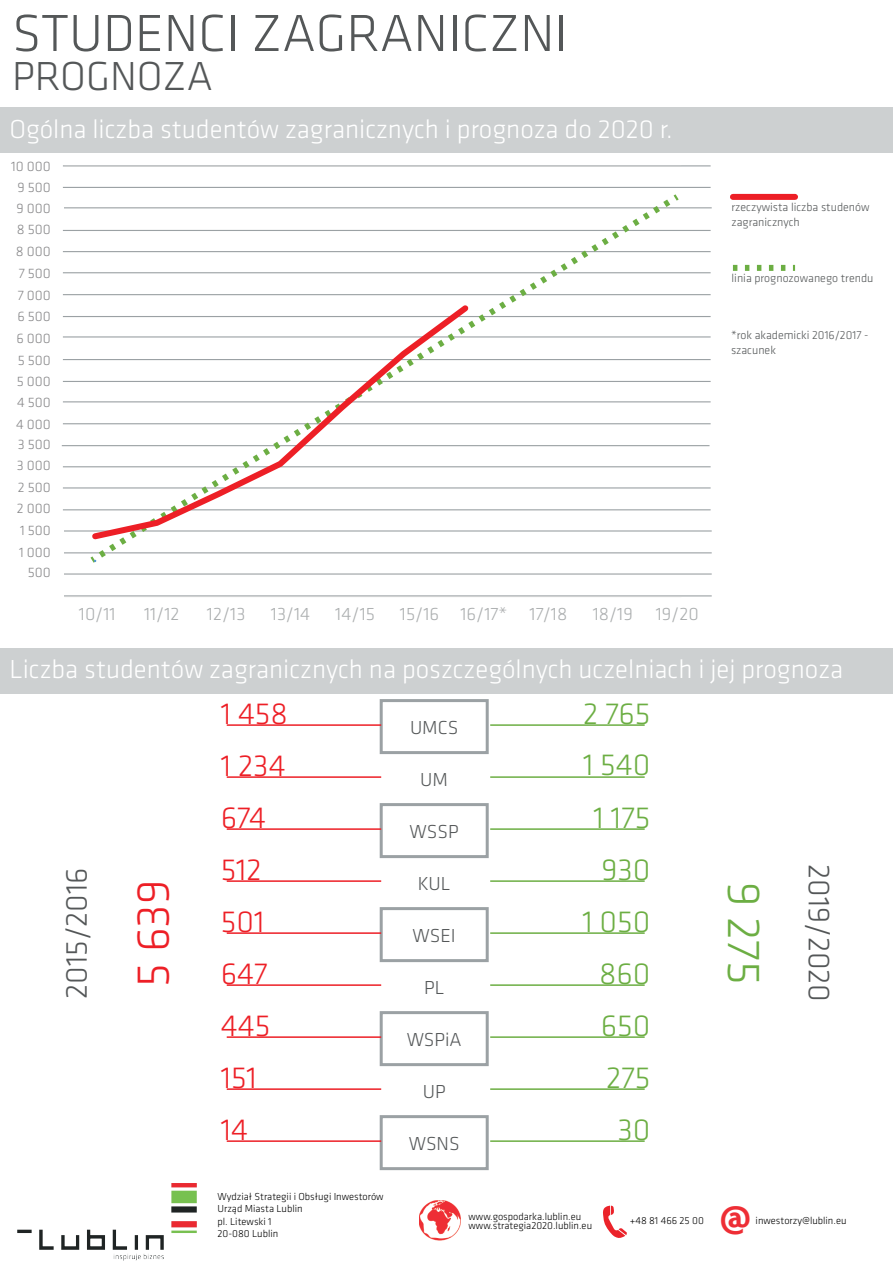
<style>
.page{position:relative;width:893px;height:1263px;background:#fff}
.page>*{position:absolute;margin:0;border:0;box-sizing:border-box;transform-origin:0 0}
.t1{font:300 54px "Klavika";color:#545758}
.t2{font:300 48px "Klavika";color:#6cae43}
.t3{font:300 48px "Klavika";color:#ed1f26}
.t4{font:300 42px "Klavika";color:#545758}
.t5{font:700 40.5px "Trebuchet MS";color:#ee2e35}
.t6{font:300 31.5px/52.1px "Klavika";color:#6cae43;text-align:right}
.t7{font:300 31.5px/52.1px "Klavika";color:#ed1f26}
.t8{font:300 31.5px "Klavika";color:#545758}
.t9{font:300 27px "Klavika";color:#fff}
.t10{font:300 19.5px "Klavika";color:#545758}
.t11{font:300 18.6px "Klavika";color:#abaeaf}
.t12{font:300 14.25px "Klavika";color:#878789}
.t13{font:300 12px/14.4px "Klavika";color:#545758}
.t14{font:300 10.5px/12.6px "Klavika";color:#000001}
</style>
<div class="page">
<img style="left:18px;top:1184px;width:178px;height:76px">
<svg style="left:603px;top:1206px;width:24px;height:32px"></svg>
<img style="left:420px;top:1201px;width:40px;height:39px">
<hr style="left:63px;top:165px;width:648px;height:1px;background:#9ba1a4">
<hr style="left:63px;top:187px;width:648px;height:1px;background:#9ba1a4">
<hr style="left:64px;top:207px;width:648px;height:1px;background:#9ba1a4">
<hr style="left:63px;top:230px;width:648px;height:1px;background:#9ba1a4">
<hr style="left:63px;top:251px;width:648px;height:1px;background:#9ba1a4">
<hr style="left:63px;top:272px;width:648px;height:1px;background:#9ba1a4">
<hr style="left:63px;top:294px;width:648px;height:1px;background:#9ba1a4">
<hr style="left:63px;top:316px;width:648px;height:1px;background:#9ba1a4">
<hr style="left:63px;top:336px;width:648px;height:1px;background:#9ba1a4">
<hr style="left:63px;top:359px;width:648px;height:1px;background:#9ba1a4">
<hr style="left:63px;top:381px;width:648px;height:1px;background:#9ba1a4">
<hr style="left:63px;top:401px;width:648px;height:1px;background:#9ba1a4">
<hr style="left:63px;top:423px;width:648px;height:1px;background:#9ba1a4">
<hr style="left:62px;top:445px;width:647px;height:1px;background:#9ba1a4">
<hr style="left:63px;top:466px;width:648px;height:1px;background:#9ba1a4">
<hr style="left:63px;top:487px;width:648px;height:1px;background:#9ba1a4">
<hr style="left:63px;top:509px;width:648px;height:1px;background:#9ba1a4">
<hr style="left:64px;top:530px;width:648px;height:1px;background:#9ba1a4">
<hr style="left:64px;top:552px;width:648px;height:1px;background:#9ba1a4">
<hr style="left:64px;top:573px;width:648px;height:2px;background:#9ba1a4">
<hr style="left:64px;top:595px;width:648px;height:1px;background:#9ba1a4">
<svg style="left:84px;top:552px;width:8px;height:8px"></svg>
<svg style="left:667px;top:194px;width:12px;height:12px"></svg>
<div style="left:380px;top:699px;width:109px;height:55px;border:3px solid #9ba1a4"></div>
<div style="left:380px;top:803px;width:109px;height:55px;border:3px solid #9ba1a4"></div>
<div style="left:380px;top:907px;width:109px;height:55px;border:3px solid #9ba1a4"></div>
<div style="left:380px;top:1011px;width:109px;height:55px;border:3px solid #9ba1a4"></div>
<div style="left:380px;top:1115px;width:109px;height:55px;border:3px solid #9ba1a4"></div>
<hr style="left:227px;top:724px;width:154px;height:2px;background:#ed1f26">
<hr style="left:227px;top:776px;width:154px;height:2px;background:#ed1f26">
<hr style="left:227px;top:828px;width:154px;height:2px;background:#ed1f26">
<hr style="left:227px;top:880px;width:154px;height:2px;background:#ed1f26">
<hr style="left:227px;top:932px;width:154px;height:2px;background:#ed1f26">
<hr style="left:227px;top:984px;width:154px;height:2px;background:#ed1f26">
<hr style="left:227px;top:1036px;width:154px;height:2px;background:#ed1f26">
<hr style="left:227px;top:1088px;width:154px;height:2px;background:#ed1f26">
<hr style="left:227px;top:1140px;width:154px;height:2px;background:#ed1f26">
<hr style="left:490px;top:724px;width:155px;height:2px;background:#6cae43">
<hr style="left:490px;top:776px;width:155px;height:2px;background:#6cae43">
<hr style="left:490px;top:828px;width:155px;height:2px;background:#6cae43">
<hr style="left:490px;top:880px;width:155px;height:2px;background:#6cae43">
<hr style="left:490px;top:932px;width:155px;height:2px;background:#6cae43">
<hr style="left:490px;top:984px;width:155px;height:2px;background:#6cae43">
<hr style="left:490px;top:1036px;width:155px;height:2px;background:#6cae43">
<hr style="left:490px;top:1088px;width:155px;height:2px;background:#6cae43">
<hr style="left:490px;top:1140px;width:155px;height:2px;background:#6cae43">
<div style="left:0;top:648px;width:893px;height:45px;background:#cdd0d1"></div>
<div style="left:0;top:107px;width:893px;height:46px;background:#cdd0d1"></div>
<div style="left:733px;top:194px;width:62px;height:6px;background:#ed1f26"></div>
<svg style="left:733px;top:265px;width:62px;height:6px"></svg>
<hr style="left:64px;top:166px;width:617px;height:1px;background:#d0d1d1">
<hr style="left:64px;top:596px;width:617px;height:1px;background:#d0d1d1">
<svg style="left:92px;top:207px;width:562px;height:356px"></svg>
<h1 class="t1" style="left:12px;top:1px;width:557px">STUDENCI ZAGRANICZNI</h1>
<h3 class="t4" style="left:12px;top:51px;width:202px">PROGNOZA</h3>
<h3 class="t9" style="left:9px;top:113px;width:665px">Ogólna liczba studentów zagranicznych i prognoza do 2020 r.</h3>
<h3 class="t12" style="left:11px;top:157px;width:41px">10 000</h3>
<h3 class="t12" style="left:17px;top:179px;width:35px">9 500</h3>
<h3 class="t12" style="left:17px;top:200px;width:36px">9 000</h3>
<h3 class="t12" style="left:17px;top:221px;width:35px">8 500</h3>
<h3 class="t12" style="left:16px;top:242px;width:36px">8 000</h3>
<h3 class="t12" style="left:19px;top:264px;width:34px">7 500</h3>
<h3 class="t12" style="left:18px;top:286px;width:35px">7 000</h3>
<h3 class="t12" style="left:17px;top:308px;width:35px">6 500</h3>
<h3 class="t12" style="left:16px;top:330px;width:36px">6 000</h3>
<h3 class="t12" style="left:18px;top:352px;width:35px">5 500</h3>
<h3 class="t12" style="left:17px;top:372px;width:36px">5 000</h3>
<h3 class="t12" style="left:17px;top:393px;width:35px">4 500</h3>
<h3 class="t12" style="left:16px;top:415px;width:36px">4 000</h3>
<h3 class="t12" style="left:18px;top:436px;width:35px">3 500</h3>
<h3 class="t12" style="left:17px;top:457px;width:36px">3 000</h3>
<h3 class="t12" style="left:18px;top:479px;width:34px">2 500</h3>
<h3 class="t12" style="left:17px;top:499px;width:35px">2 000</h3>
<h3 class="t12" style="left:20px;top:521px;width:32px">1 500</h3>
<h3 class="t12" style="left:19px;top:543px;width:33px">1 000</h3>
<h3 class="t12" style="left:28px;top:564px;width:24px">500</h3>
<h3 class="t11" style="left:79px;top:602px;width:38px">10/11</h3>
<h3 class="t11" style="left:144px;top:602px;width:37px">11/12</h3>
<h3 class="t11" style="left:207px;top:602px;width:40px">12/13</h3>
<h3 class="t11" style="left:271px;top:602px;width:41px">13/14</h3>
<h3 class="t11" style="left:335px;top:602px;width:41px">14/15</h3>
<h3 class="t11" style="left:400px;top:602px;width:169px">15/16 16/17* 17/18</h3>
<h3 class="t11" style="left:593px;top:602px;width:107px">18/19 19/20</h3>
<p class="t13" style="left:732px;top:200px;width:139px">rzeczywista liczba studenów zagranicznych</p>
<p class="t13" style="left:732px;top:271px;width:143px">linia prognozowanego trendu</p>
<p class="t13" style="left:731px;top:328px;width:139px">*rok akademicki 2016/2017 - szacunek</p>
<h3 class="t9" style="left:9px;top:653px;width:835px">Liczba studentów zagranicznych na poszczególnych uczelniach i jej prognoza</h3>
<h3 class="t8" style="left:58px;top:999px;width:133px;rotate:-90deg">2015/2016</h3>
<h2 class="t3" style="left:124px;top:986px;width:108px;rotate:-90deg">5 639</h2>
<h3 class="t7" style="left:221px;top:687px;width:69px">1 458</h3>
<h3 class="t6" style="left:582px;top:687px;width:70px">2 765<br>1 540<br>1 175<br>930<br>1 050<br>860<br>650<br>275<br>30</h3>
<h3 class="t10" style="left:410px;top:716px;width:50px">UMCS</h3>
<h3 class="t10" style="left:420px;top:768px;width:29px">UM</h3>
<h3 class="t10" style="left:410px;top:820px;width:51px">WSSP</h3>
<h3 class="t10" style="left:418px;top:872px;width:34px">KUL</h3>
<h3 class="t10" style="left:413px;top:924px;width:45px">WSEI</h3>
<h3 class="t10" style="left:424px;top:976px;width:22px">PL</h3>
<h3 class="t10" style="left:407px;top:1028px;width:57px">WSPiA</h3>
<h3 class="t10" style="left:423px;top:1080px;width:24px">UP</h3>
<h3 class="t10" style="left:409px;top:1132px;width:52px">WSNS</h3>
<h3 class="t7" style="left:221px;top:739px;width:66px">1 234<br>674<br>512<br>501<br>647<br>445<br>151<br>14</h3>
<h2 class="t2" style="left:773px;top:882px;width:104px;rotate:90deg">9 275</h2>
<h3 class="t8" style="left:838px;top:864px;width:139px;rotate:90deg">2019/2020</h3>
<p class="t14" style="left:218px;top:1190px;width:168px">Wydział Strategii i Obsługi Inwestorów<br>Urząd Miasta Lublin<br>pl. Litewski 1<br>20-080 Lublin</p>
<p class="t14" style="left:468px;top:1211px;width:125px;line-height:9.9px">www.gospodarka.lublin.eu www.strategia2020.lublin.eu</p>
<p class="t14" style="left:630px;top:1214px;width:76px">+48 81 466 25 00</p>
<h3 class="t5" style="left:720px;top:1192px;width:33px">@</h3>
<p class="t14" style="left:756px;top:1214px;width:92px">inwestorzy@lublin.eu</p>
</div>
